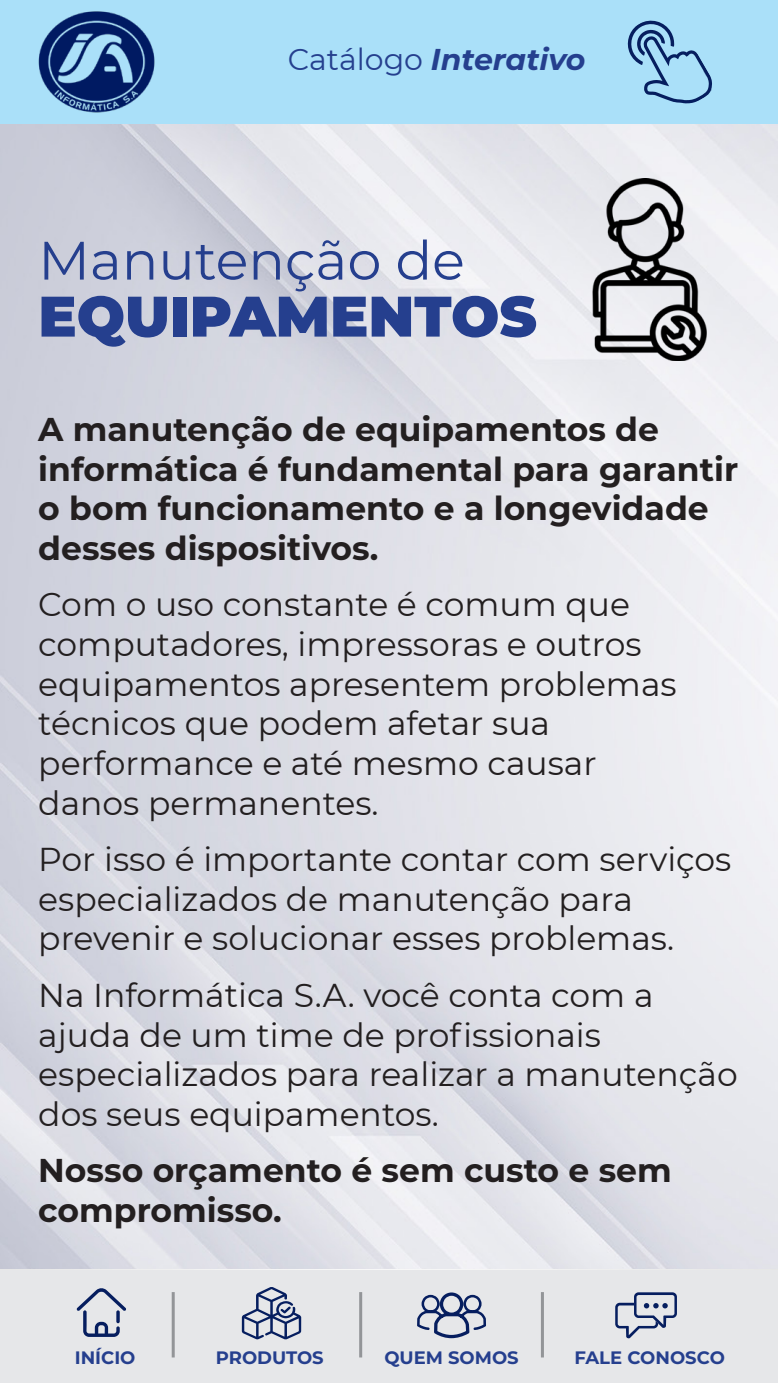
<style>
.page{position:relative;width:778px;height:1383px;background:#fff}
.page>*{position:absolute;margin:0;border:0;box-sizing:border-box;transform-origin:0 0}
.t1{font:900 57px "Montserrat";color:#253f8e}
.t2{font:54px "Montserrat";color:#253f8e}
.t3{font:33px/39.6px "Montserrat";color:#231f20}
.t4{font:700 33px/39.6px "Montserrat";color:#231f20}
.t5{font:italic 700 30px "Montserrat";color:#253f8e}
.t6{font:700 18px "Montserrat";color:#253f8e}
.s1{font-weight:400;font-style:normal}
</style>
<div class="page">
<img style="left:0;top:124px;width:777px;height:1145px">
<div style="left:0;top:0;width:777px;height:124px;background:#aae0f9"></div>
<svg style="left:627px;top:20px;width:84px;height:83px"></svg>
<img style="left:38px;top:11px;width:117px;height:102px">
<div style="left:0;top:1270px;width:777px;height:113px;background:#e6e7e9"></div>
<svg style="left:77px;top:1288px;width:49px;height:49px"></svg>
<svg style="left:242px;top:1287px;width:59px;height:52px"></svg>
<svg style="left:417px;top:1292px;width:69px;height:46px"></svg>
<hr style="left:172px;top:1292px;width:3px;height:65px;background:#939598">
<hr style="left:359px;top:1292px;width:3px;height:65px;background:#939598">
<hr style="left:540px;top:1292px;width:3px;height:65px;background:#939598">
<svg style="left:615px;top:1292px;width:61px;height:46px"></svg>
<img style="left:558px;top:179px;width:182px;height:181px">
<p class="t5" style="left:288px;top:37px;width:299px"><span class="s1">Catálogo</span> Interativo</p>
<h2 class="t2" style="left:38px;top:223px;width:428px">Manutenção de</h2>
<h1 class="t1" style="left:38px;top:273px;width:500px">EQUIPAMENTOS</h1>
<p class="t4" style="left:38px;top:408px;width:701px">A manutenção de equipamentos de informática é fundamental para garantir o bom funcionamento e a longevidade desses dispositivos.</p>
<p class="t3" style="left:38px;top:584px;width:639px">Com o uso constante é comum que computadores, impressoras e outros equipamentos apresentem problemas técnicos que podem afetar sua performance e até mesmo causar danos permanentes.</p>
<p class="t3" style="left:38px;top:838px;width:694px">Por isso é importante contar com serviços especializados de manutenção para prevenir e solucionar esses problemas.</p>
<p class="t3" style="left:38px;top:974px;width:700px">Na Informática S.A. você conta com a ajuda de um time de profissionais especializados para realizar a manutenção dos seus equipamentos.</p>
<p class="t4" style="left:38px;top:1149px;width:634px">Nosso orçamento é sem custo e sem compromisso.</p>
<p class="t6" style="left:75px;top:1344px;width:62px">INÍCIO</p>
<p class="t6" style="left:216px;top:1344px;width:109px">PRODUTOS</p>
<p class="t6" style="left:384px;top:1344px;width:136px">QUEM SOMOS</p>
<p class="t6" style="left:574px;top:1344px;width:152px">FALE CONOSCO</p>
</div>
